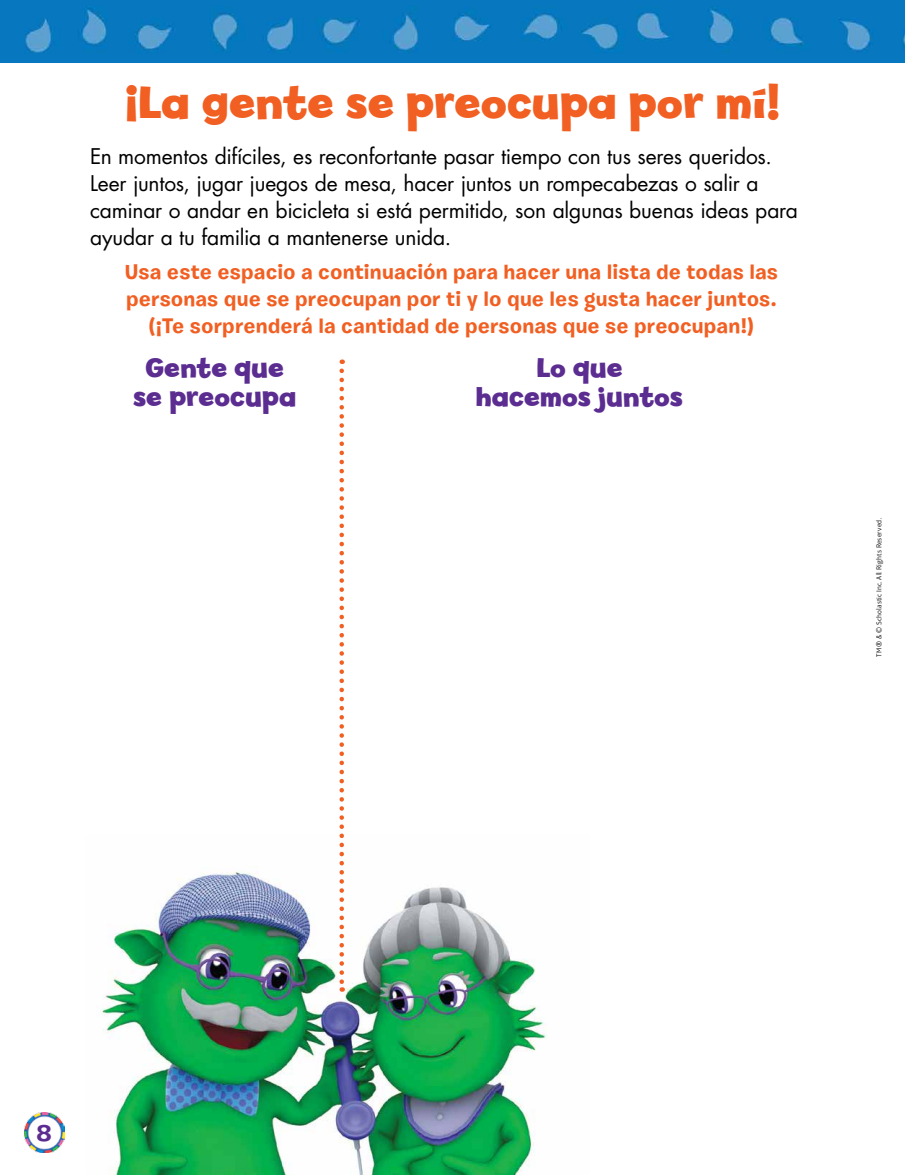
<style>
.page{position:relative;width:905px;height:1175px;background:#fff}
.page>*{position:absolute;margin:0;border:0;box-sizing:border-box;transform-origin:0 0}
.t1{font:700 45px "Billy";color:#f15f22}
.t2{font:700 27px/28.5px "Billy";letter-spacing:.005em;color:#5c2d91;text-align:center}
.t3{font:700 24px "Burbank Small";color:#5c2d91}
.t4{font:21px/27px "Futura Std";letter-spacing:-.01em;color:#000}
.t5{font:700 21px/27px "Burbank Small";letter-spacing:.005em;color:#f15f22;text-align:center}
.t6{font:300 7.35px "Aptifer Sans LT Pro";letter-spacing:.02em;color:#000}
</style>
<div class="page">
<img style="left:0;top:0;width:904px;height:63px">
<img style="left:102px;top:867px;width:445px;height:307px">
<svg style="left:339px;top:371px;width:5px;height:620px"></svg>
<img style="left:25px;top:1112px;width:39px;height:40px">
<h1 class="t1" style="left:126px;top:75px;width:654px">¡La gente se preocupa por mí!</h1>
<p class="t4" style="left:90px;top:143px;width:709px">En momentos difíciles, es reconfortante pasar tiempo con tus seres queridos.<br>Leer juntos, jugar juegos de mesa, hacer juntos un rompecabezas o salir a caminar o andar en bicicleta si está permitido, son algunas buenas ideas para ayudar a tu familia a mantenerse unida.</p>
<p class="t5" style="left:125px;top:258px;width:654px">Usa este espacio a continuación para hacer una lista de todas las personas que se preocupan por ti y lo que les gusta hacer juntos. (¡Te sorprenderá la cantidad de personas que se preocupan!)</p>
<p class="t2" style="left:133px;top:354px;width:165px">Gente que se preocupa</p>
<p class="t2" style="left:475px;top:354px;width:209px">Lo que hacemos juntos</p>
<p class="t6" style="left:874px;top:657px;width:141px;rotate:-90deg">TM ® &amp; © Scholastic Inc. All Rights Reserved.</p>
<p class="t3" style="left:36px;top:1117px;width:17px">8</p>
</div>
